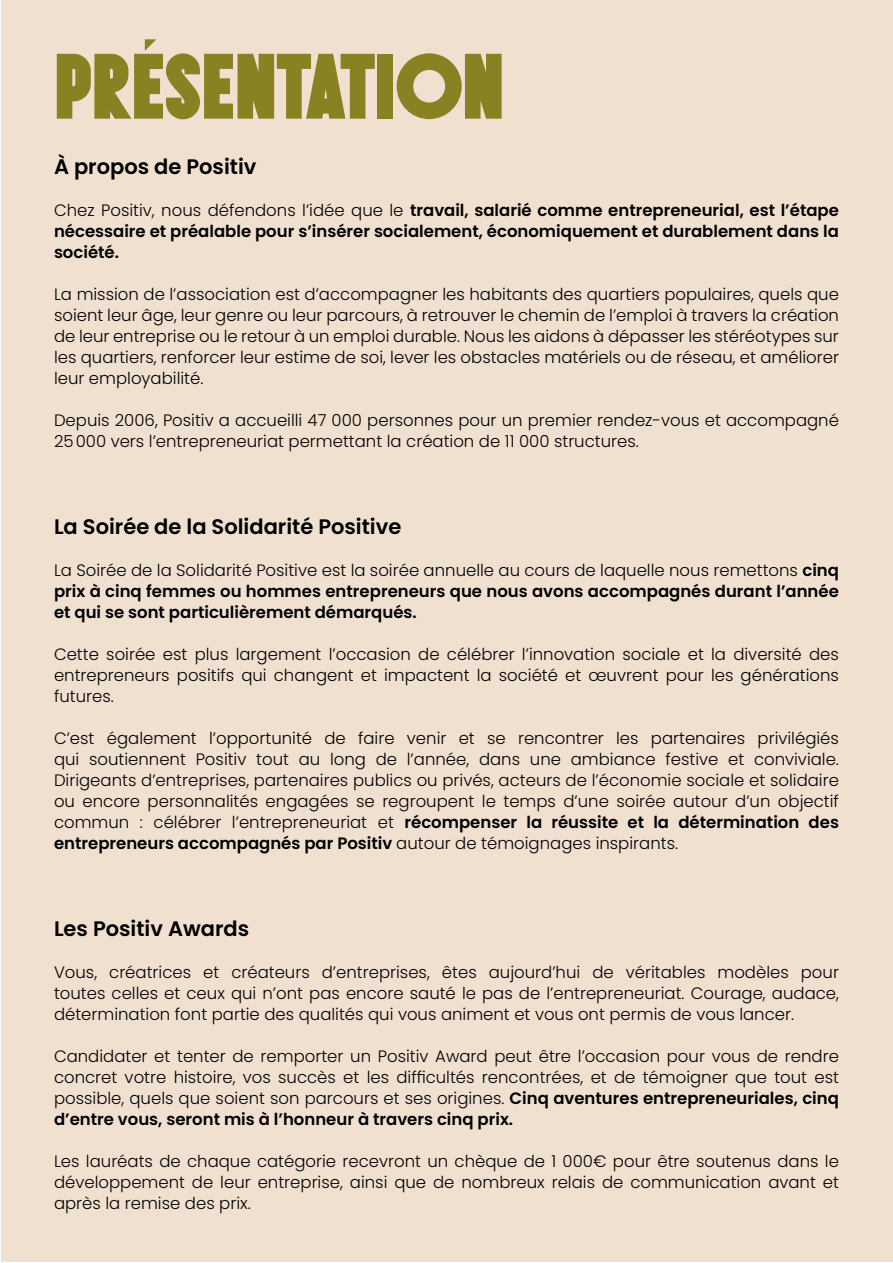
<style>
.page{position:relative;width:893px;height:1263px;background:#fff}
.page>*{position:absolute;margin:0;border:0;box-sizing:border-box;transform-origin:0 0}
.t1{font:92.7px "Tombstone Positiv";color:#898222}
.t2{font:600 21px "Poppins";color:#000}
.t3{font:300 16.5px/21px "Poppins";color:#000;text-align:justify}
.t4{font:600 16.5px/21px "Poppins";color:#000;text-align:justify}
.s1{font-weight:300}
.s2{font-weight:600}
</style>
<div class="page">
<div style="left:1px;top:1px;width:891px;height:1261px;background:#f0e0d0"></div>
<h1 class="t1" style="left:54px;top:35px;width:452px">PRÉSENTATION</h1>
<p class="t2" style="left:54px;top:154px;width:204px">À propos de Positiv</p>
<p class="t4" style="left:54px;top:200px;width:786px"><span class="s1">Chez Positiv, nous défendons l’idée que le</span> travail, salarié comme entrepreneurial, est l’étape nécessaire et préalable pour s’insérer socialement, économiquement et durablement dans la société.</p>
<p class="t3" style="left:54px;top:284px;width:787px">La mission de l’association est d’accompagner les habitants des quartiers populaires, quels que soient leur âge, leur genre ou leur parcours, à retrouver le chemin de l’emploi à travers la création de leur entreprise ou le retour à un emploi durable. Nous les aidons à dépasser les stéréotypes sur les quartiers, renforcer leur estime de soi, lever les obstacles matériels ou de réseau, et améliorer leur employabilité.</p>
<p class="t3" style="left:54px;top:410px;width:786px">Depuis 2006, Positiv a accueilli 47 000 personnes pour un premier rendez-vous et accompagné<br>25000 vers l’entrepreneuriat permettant la création de 11 000 structures.</p>
<p class="t2" style="left:54px;top:514px;width:349px">La Soirée de la Solidarité Positive</p>
<p class="t4" style="left:54px;top:560px;width:786px"><span class="s1">La Soirée de la Solidarité Positive est la soirée annuelle au cours de laquelle nous remettons</span> cinq prix à cinq femmes ou hommes entrepreneurs que nous avons accompagnés durant l’année et qui se sont particulièrement démarqués.</p>
<p class="t3" style="left:54px;top:644px;width:786px">Cette soirée est plus largement l’occasion de célébrer l’innovation sociale et la diversité des entrepreneurs positifs qui changent et impactent la société et œuvrent pour les générations futures.</p>
<p class="t3" style="left:54px;top:728px;width:786px">C’est également l’opportunité de faire venir et se rencontrer les partenaires privilégiés qui soutiennent Positiv tout au long de l’année, dans une ambiance festive et conviviale.<br>Dirigeants d’entreprises, partenaires publics ou privés, acteurs de l’économie sociale et solidaire ou encore personnalités engagées se regroupent le temps d’une soirée autour d’un objectif commun : célébrer l’entrepreneuriat et <span class="s2">récompenser la réussite et la détermination des entrepreneurs accompagnés par Positiv</span> autour de témoignages inspirants.</p>
<p class="t2" style="left:54px;top:916px;width:197px">Les Positiv Awards</p>
<p class="t3" style="left:54px;top:962px;width:786px">Vous, créatrices et créateurs d’entreprises, êtes aujourd’hui de véritables modèles pour toutes celles et ceux qui n’ont pas encore sauté le pas de l’entrepreneuriat. Courage, audace, détermination font partie des qualités qui vous animent et vous ont permis de vous lancer.</p>
<p class="t3" style="left:54px;top:1046px;width:786px">Candidater et tenter de remporter un Positiv Award peut être l’occasion pour vous de rendre concret votre histoire, vos succès et les difficultés rencontrées, et de témoigner que tout est possible, quels que soient son parcours et ses origines. <span class="s2">Cinq aventures entrepreneuriales, cinq d’entre vous, seront mis à l’honneur à travers cinq prix.</span></p>
<p class="t3" style="left:54px;top:1151px;width:786px">Les lauréats de chaque catégorie recevront un chèque de 1 000€ pour être soutenus dans le développement de leur entreprise, ainsi que de nombreux relais de communication avant et après la remise des prix.</p>
</div>
